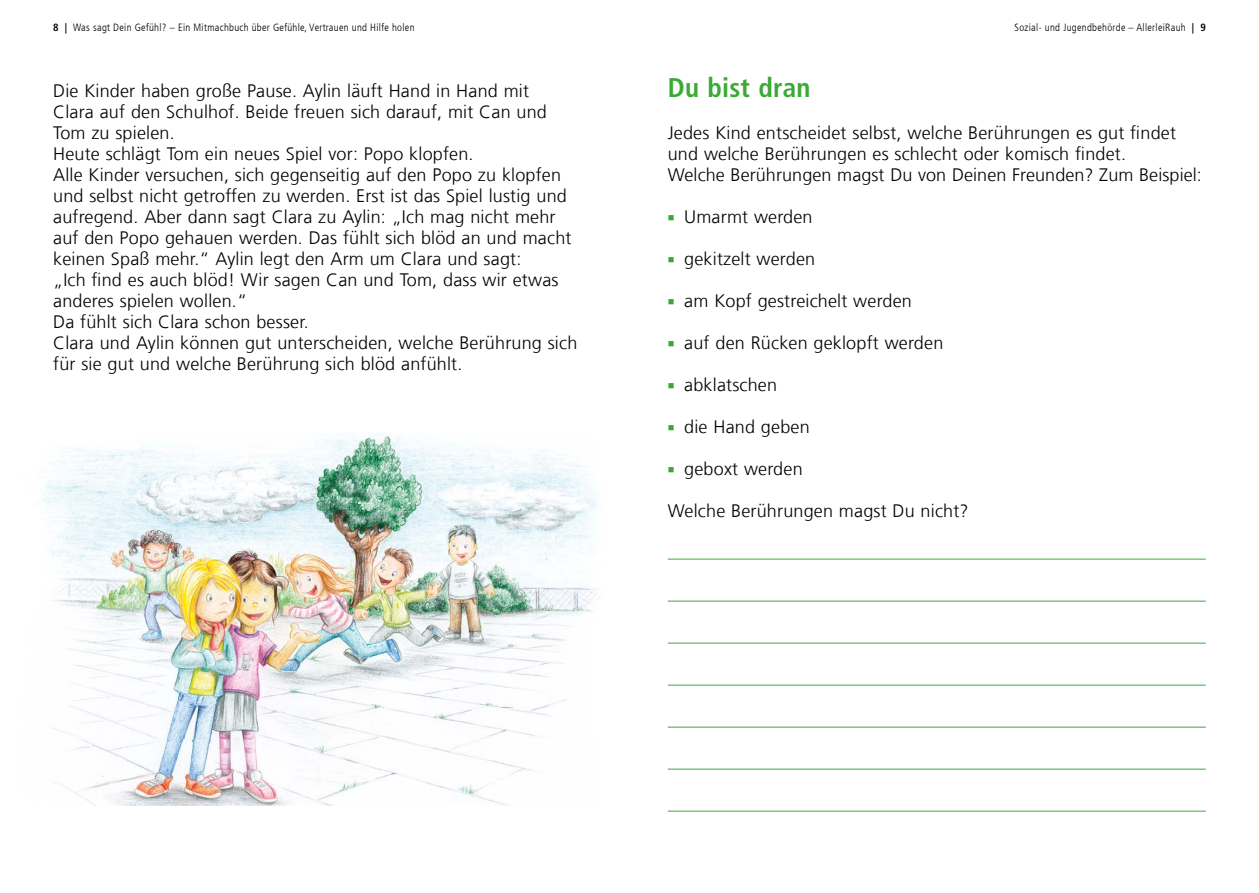
<style>
.page{position:relative;width:1259px;height:893px;background:#fff}
.page>*{position:absolute;margin:0;border:0;box-sizing:border-box;transform-origin:0 0}
.t1{font:700 condensed 27px "Frutiger For Karlsruhe";letter-spacing:.01em;color:#3aaa35}
.t2{font:300 18px/21px "Frutiger For Karlsruhe";letter-spacing:.01em;color:#000}
.t3{font:300 condensed 10.5px "Frutiger For Karlsruhe";letter-spacing:.03em;color:#000}
.s1{font-weight:700}
</style>
<div class="page">
<img style="left:42px;top:433px;width:556px;height:373px">
<hr style="left:668px;top:559px;width:537px;height:1px;background:#3aaa35">
<hr style="left:668px;top:601px;width:537px;height:1px;background:#3aaa35">
<hr style="left:668px;top:643px;width:537px;height:1px;background:#3aaa35">
<hr style="left:668px;top:685px;width:537px;height:1px;background:#3aaa35">
<hr style="left:668px;top:727px;width:537px;height:1px;background:#3aaa35">
<hr style="left:668px;top:769px;width:537px;height:1px;background:#3aaa35">
<hr style="left:668px;top:811px;width:537px;height:1px;background:#3aaa35">
<p class="t3" style="left:53px;top:21px;width:363px"><span class="s1">8 |</span> Was sagt Dein Gefühl? – Ein Mitmachbuch über Gefühle, Vertrauen und Hilfe holen</p>
<p class="t3" style="left:1014px;top:21px;width:193px">Sozial- und Jugendbehörde – AllerleiRauh <span class="s1">| 9</span></p>
<p class="t2" style="left:53px;top:80px;width:526px">Die Kinder haben große Pause. Aylin läuft Hand in Hand mit<br>Clara auf den Schulhof. Beide freuen sich darauf, mit Can und Tom zu spielen.<br>Heute schlägt Tom ein neues Spiel vor: Popo klopfen.<br>Alle Kinder versuchen, sich gegenseitig auf den Popo zu klopfen und selbst nicht getroffen zu werden. Erst ist das Spiel lustig und aufregend. Aber dann sagt Clara zu Aylin: „Ich mag nicht mehr auf den Popo gehauen werden. Das fühlt sich blöd an und macht keinen Spaß mehr.“ Aylin legt den Arm um Clara und sagt:<br>„Ich find es auch blöd! Wir sagen Can und Tom, dass wir etwas anderes spielen wollen.“<br>Da fühlt sich Clara schon besser.<br>Clara und Aylin können gut unterscheiden, welche Berührung sich für sie gut und welche Berührung sich blöd anfühlt.</p>
<h1 class="t1" style="left:668px;top:71px;width:144px">Du bist dran</h1>
<p class="t2" style="left:668px;top:122px;width:536px">Jedes Kind entscheidet selbst, welche Berührungen es gut findet und welche Berührungen es schlecht oder komisch findet.<br>Welche Berührungen magst Du von Deinen Freunden? Zum Beispiel:</p>
<p class="t2" style="left:684px;top:206px;width:130px">Umarmt werden</p>
<p class="t2" style="left:684px;top:248px;width:132px">gekitzelt werden</p>
<p class="t2" style="left:684px;top:290px;width:229px">am Kopf gestreichelt werden</p>
<p class="t2" style="left:684px;top:332px;width:260px">auf den Rücken geklopft werden</p>
<p class="t2" style="left:684px;top:374px;width:94px">abklatschen</p>
<p class="t2" style="left:684px;top:416px;width:127px">die Hand geben</p>
<p class="t2" style="left:684px;top:458px;width:120px">geboxt werden</p>
<p class="t2" style="left:668px;top:500px;width:302px">Welche Berührungen magst Du nicht?</p>
</div>
